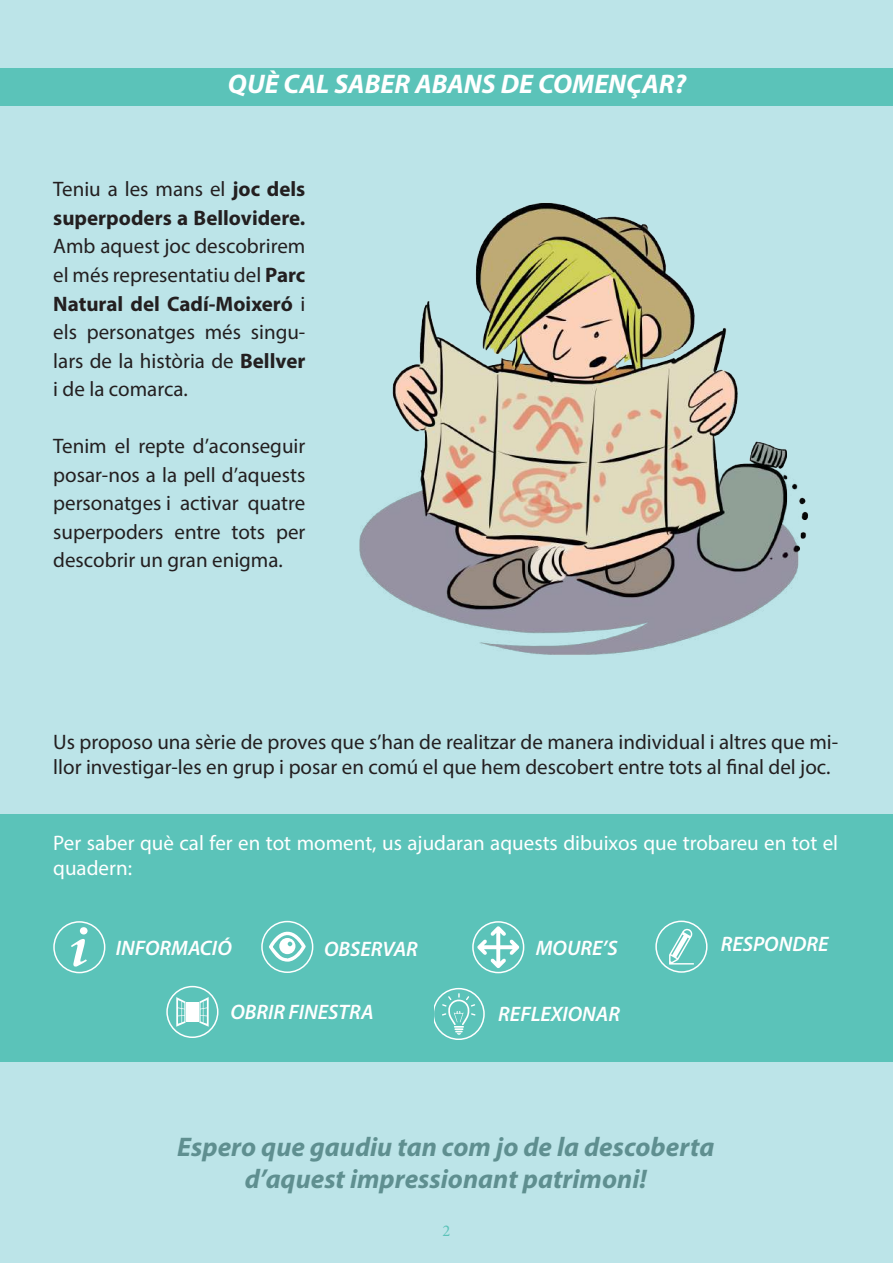
<style>
.page{position:relative;width:893px;height:1263px;background:#bce4e8}
.page>*{position:absolute;margin:0;border:0;box-sizing:border-box;transform-origin:0 0}
.t1{font:italic 700 27px/32.4px "Myriad Pro";color:#5f8f90;text-align:center}
.t2{font:italic 700 27px "Myriad Pro";color:#fff}
.t3{font:21px/28.5px "Myriad Pro";color:#231f20;text-align:justify}
.t4{font:21px/25.2px "Myriad Pro";color:#fff}
.t5{font:italic 600 21px "Myriad Pro";color:#fff}
.t6{font:700 21px/28.5px "Myriad Pro";color:#231f20}
.t7{font:16.5px "Minion Pro";color:#5bc3b9}
.s1{font-weight:400}
.s2{font-weight:700}
</style>
<div class="page">
<div style="left:0;top:68px;width:893px;height:37px;background:#5bc3b9"></div>
<div style="left:0;top:814px;width:893px;height:248px;background:#5bc3b9"></div>
<div style="left:655px;top:920px;width:52px;height:53px;border:2px solid #fff;border-radius:50%"></div>
<svg style="left:473px;top:922px;width:51px;height:50px"></svg>
<div style="left:472px;top:921px;width:52px;height:52px;border:2px solid #fff;border-radius:50%"></div>
<svg style="left:477px;top:926px;width:42px;height:42px"></svg>
<svg style="left:669px;top:928px;width:25px;height:36px"></svg>
<svg style="left:262px;top:921px;width:51px;height:51px"></svg>
<div style="left:261px;top:921px;width:52px;height:52px;border:2px solid #fff;border-radius:50%"></div>
<div style="left:53px;top:921px;width:52px;height:52px;border:2px solid #fff;border-radius:50%"></div>
<svg style="left:71px;top:939px;width:16px;height:28px"></svg>
<div style="left:80px;top:927px;width:8px;height:7px;background:#fff;border-radius:50%"></div>
<svg style="left:269px;top:930px;width:37px;height:32px"></svg>
<div style="left:166px;top:986px;width:52px;height:52px;border:2px solid #fff;border-radius:50%"></div>
<svg style="left:199px;top:997px;width:10px;height:30px"></svg>
<div style="left:186px;top:1002px;width:13px;height:20px;background:#fff"></div>
<svg style="left:176px;top:997px;width:10px;height:30px"></svg>
<svg style="left:434px;top:988px;width:51px;height:51px"></svg>
<img style="left:359px;top:203px;width:449px;height:452px">
<p class="t2" style="left:228px;top:66px;width:460px">QUÈ CAL SABER ABANS DE COMENÇAR?</p>
<p class="t6" style="left:53px;top:174px;width:254px"><span class="s1">Teniu a les mans el</span> joc dels superpoders a Bellovidere.</p>
<p class="t3" style="left:53px;top:232px;width:254px">Amb aquest joc descobrirem el més representatiu del <span class="s2">Parc Natural del Cadí-Moixeró</span> i els personatges més singu&shy;lars de la història de <span class="s2">Bellver </span>i de la comarca.</p>
<p class="t3" style="left:53px;top:431px;width:254px">Tenim el repte d’aconseguir posar-nos a la pell d’aquests personatges i activar quatre superpoders entre tots per descobrir un gran enigma.</p>
<p class="t3" style="left:53px;top:729px;width:786px;line-height:25.2px">Us proposo una sèrie de proves que s’han de realitzar de manera individual i altres que mi&shy;llor investigar-les en grup i posar en comú el que hem descobert entre tots al final del joc.</p>
<p class="t4" style="left:53px;top:830px;width:786px">Per saber què cal fer en tot moment, us ajudaran aquests dibuixos que trobareu en tot el quadern:</p>
<p class="t5" style="left:116px;top:935px;width:117px">INFORMACIÓ</p>
<p class="t5" style="left:324px;top:936px;width:95px">OBSERVAR</p>
<p class="t5" style="left:536px;top:934px;width:83px">MOURE’S</p>
<p class="t5" style="left:721px;top:930px;width:109px">RESPONDRE</p>
<p class="t5" style="left:230px;top:998px;width:145px">OBRIR FINESTRA</p>
<p class="t5" style="left:498px;top:1001px;width:123px">REFLEXIONAR</p>
<p class="t1" style="left:177px;top:1129px;width:539px">Espero que gaudiu tan com jo de la descoberta d’aquest impressionant patrimoni!</p>
<p class="t7" style="left:442px;top:1219px;width:9px">2</p>
</div>
